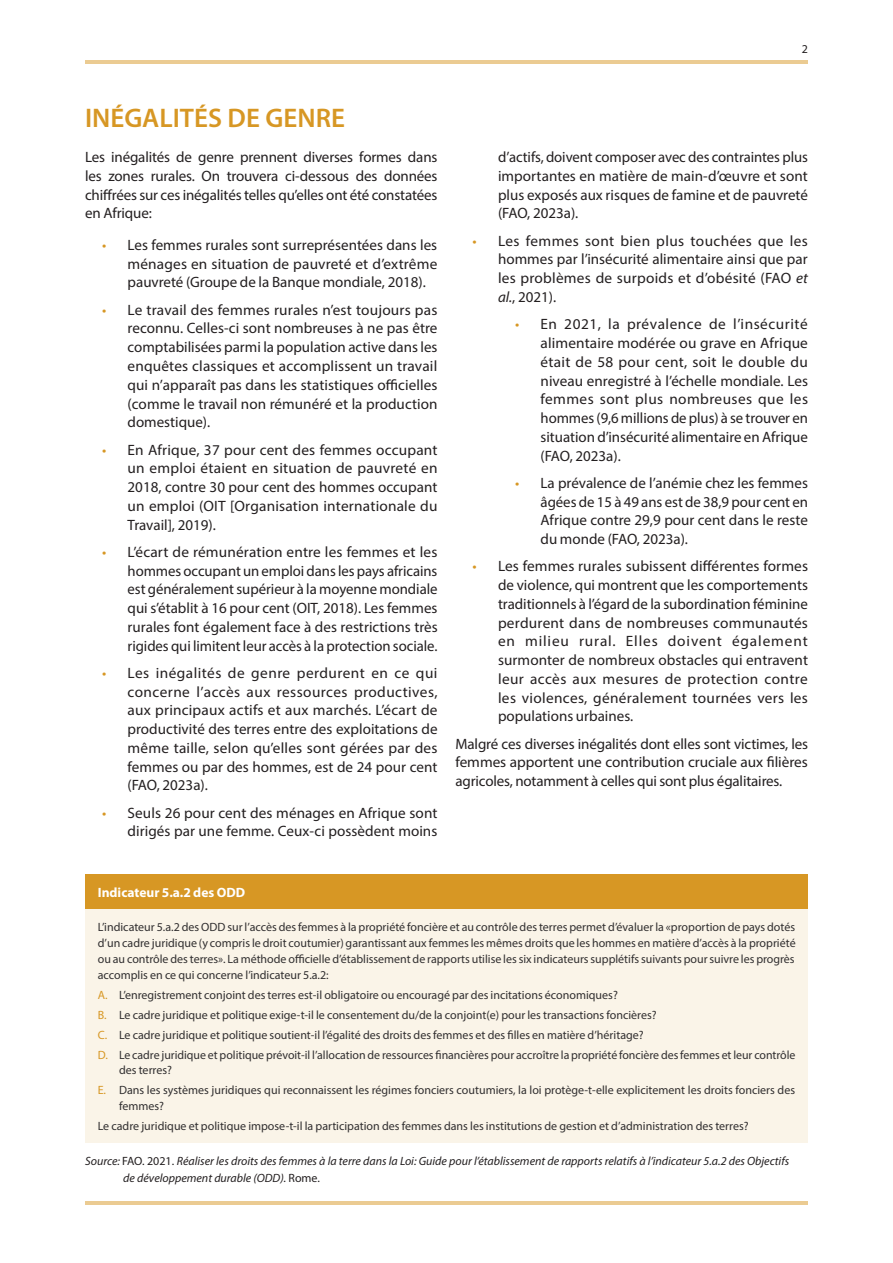
<style>
.page{position:relative;width:893px;height:1263px;background:#fff}
.page>*{position:absolute;margin:0;border:0;box-sizing:border-box;transform-origin:0 0}
.Heading_1{font:600 27px "Myriad Pro";color:#d79724}
.Heading_1-2{font:15px/18.8px "Myriad Pro";color:#231f20;text-align:justify}
.Body_Text{font:15px/18.8px "Myriad Pro";letter-spacing:-.01em;color:#231f20;text-align:justify}
.Table_box_text{font:700 13.5px "Myriad Pro";color:#fff}
.Table_box_text-2{font:12px/15.8px "Myriad Pro";color:#312f30}
.Source{font:italic 12px/17.2px "Myriad Pro";color:#231f20}
.t1{font:12px "Myriad Pro";color:#231f20}
.s1{color:#d79724}
.s2{font-style:italic}
.s3{font-style:normal}
</style>
<div class="page">
<hr style="left:85px;top:1201px;width:723px;height:3px;background:#ebcb92">
<hr style="left:85px;top:61px;width:723px;height:3px;background:#ebcb92">
<div style="left:85px;top:874px;width:723px;height:35px;background:#d79724"></div>
<div style="left:85px;top:909px;width:723px;height:234px;background:#faf4e8"></div>
<p class="t1" style="left:802px;top:41px;width:8px">2</p>
<p class="Heading_1" style="left:85px;top:100px;width:261px">INÉGALITÉS DE GENRE</p>
<p class="Heading_1-2" style="left:85px;top:148px;width:354px">Les inégalités de genre prennent diverses formes dans les zones rurales. On trouvera ci-dessous des données chiffrées sur ces inégalités telles qu’elles ont été constatées en Afrique:</p>
<p class="Heading_1-2" style="left:128px;top:235px;width:311px;text-indent:-26px"><span class="s1">•</span> Les femmes rurales sont surreprésentées dans les ménages en situation de pauvreté et d’extrême pauvreté (Groupe de la Banque mondiale, 2018).</p>
<p class="Heading_1-2" style="left:128px;top:300px;width:311px;text-indent:-26px"><span class="s1">•</span> Le travail des femmes rurales n’est toujours pas reconnu. Celles-ci sont nombreuses à ne pas être comptabilisées parmi la population active dans les enquêtes classiques et accomplissent un travail qui n’apparaît pas dans les statistiques officielles (comme le travail non rémunéré et la production domestique).</p>
<p class="Heading_1-2" style="left:128px;top:440px;width:312px;text-indent:-26px"><span class="s1">•</span> En Afrique, 37 pour cent des femmes occupant un emploi étaient en situation de pauvreté en 2018, contre 30 pour cent des hommes occupant un emploi (OIT [Organisation internationale du Travail], 2019).</p>
<p class="Heading_1-2" style="left:128px;top:542px;width:312px;text-indent:-26px"><span class="s1">•</span> L’écart de rémunération entre les femmes et les hommes occupant un emploi dans les pays africains est généralement supérieur à la moyenne mondiale qui s’établit à 16 pour cent (OIT, 2018). Les femmes rurales font également face à des restrictions très rigides qui limitent leur accès à la protection sociale.</p>
<p class="Heading_1-2" style="left:128px;top:663px;width:312px;text-indent:-26px"><span class="s1">•</span> Les inégalités de genre perdurent en ce qui concerne l’accès aux ressources productives, aux principaux actifs et aux marchés. L’écart de productivité des terres entre des exploitations de même taille, selon qu’elles sont gérées par des femmes ou par des hommes, est de 24 pour cent (FAO, 2023a).</p>
<p class="Heading_1-2" style="left:102px;top:803px;width:337px;text-align:right"><span class="s1">•</span> Seuls 26 pour cent des ménages en Afrique sont dirigés par une femme. Ceux-ci possèdent moins</p>
<p class="Heading_1-2" style="left:498px;top:148px;width:311px">d’actifs, doivent composer avec des contraintes plus importantes en matière de main-d’œuvre et sont plus exposés aux risques de famine et de pauvreté (FAO, 2023a).</p>
<p class="Heading_1-2" style="left:498px;top:231px;width:311px;text-indent:-26px"><span class="s1">•</span> Les femmes sont bien plus touchées que les hommes par l’insécurité alimentaire ainsi que par les problèmes de surpoids et d’obésité (FAO <span class="s2">et al.</span>, 2021).</p>
<p class="Heading_1-2" style="left:540px;top:315px;width:269px;text-indent:-26px"><span class="s1">•</span> En 2021, la prévalence de l’insécurité alimentaire modérée ou grave en Afrique était de 58 pour cent, soit le double du niveau enregistré à l’échelle mondiale. Les femmes sont plus nombreuses que les hommes (9,6 millions de plus) à se trouver en situation d’insécurité alimentaire en Afrique (FAO, 2023a).</p>
<p class="Heading_1-2" style="left:540px;top:473px;width:269px;text-indent:-26px"><span class="s1">•</span> La prévalence de l’anémie chez les femmes âgées de 15 à 49 ans est de 38,9 pour cent en Afrique contre 29,9 pour cent dans le reste du monde (FAO, 2023a).</p>
<p class="Heading_1-2" style="left:498px;top:557px;width:312px;text-indent:-26px"><span class="s1">•</span> Les femmes rurales subissent différentes formes de violence, qui montrent que les comportements traditionnels à l’égard de la subordination féminine perdurent dans de nombreuses communautés en milieu rural. Elles doivent également surmonter de nombreux obstacles qui entravent leur accès aux mesures de protection contre les violences, généralement tournées vers les populations urbaines.</p>
<p class="Body_Text" style="left:455px;top:734px;width:354px">Malgré ces diverses inégalités dont elles sont victimes, les femmes apportent une contribution cruciale aux filières agricoles, notamment à celles qui sont plus égalitaires.</p>
<p class="Table_box_text" style="left:98px;top:883px;width:149px">Indicateur 5.a.2 des ODD</p>
<p class="Table_box_text-2" style="left:98px;top:919px;width:699px;text-align:justify">L’indicateur 5.a.2 des ODD sur l’accès des femmes à la propriété foncière et au contrôle des terres permet d’évaluer la «proportion de pays dotés d’un cadre juridique (y compris le droit coutumier) garantissant aux femmes les mêmes droits que les hommes en matière d’accès à la propriété ou au contrôle des terres». La méthode officielle d’établissement de rapports utilise les six indicateurs supplétifs suivants pour suivre les progrès accomplis en ce qui concerne l’indicateur 5.a.2:</p>
<p class="Table_box_text-2" style="left:98px;top:986px;width:522px"><span class="s1">A.</span> L’enregistrement conjoint des terres est-il obligatoire ou encouragé par des incitations économiques?</p>
<p class="Table_box_text-2" style="left:98px;top:1006px;width:560px"><span class="s1">B.</span> Le cadre juridique et politique exige-t-il le consentement du/de la conjoint(e) pour les transactions foncières?</p>
<p class="Table_box_text-2" style="left:98px;top:1026px;width:547px"><span class="s1">C.</span> Le cadre juridique et politique soutient-il l’égalité des droits des femmes et des filles en matière d’héritage?</p>
<p class="Table_box_text-2" style="left:119px;top:1046px;width:678px;text-indent:-21px"><span class="s1">D.</span> Le cadre juridique et politique prévoit-il l’allocation de ressources financières pour accroître la propriété foncière des femmes et leur contrôle des terres?</p>
<p class="Table_box_text-2" style="left:119px;top:1082px;width:677px;text-indent:-21px"><span class="s1">E.</span> Dans les systèmes juridiques qui reconnaissent les régimes fonciers coutumiers, la loi protège-t-elle explicitement les droits fonciers des femmes?</p>
<p class="Table_box_text-2" style="left:98px;top:1118px;width:652px">Le cadre juridique et politique impose-t-il la participation des femmes dans les institutions de gestion et d’administration des terres?</p>
<p class="Source" style="left:123px;top:1152px;width:667px;text-indent:-38px">Source: <span class="s3">FAO. 2021.</span> Réaliser les droits des femmes à la terre dans la Loi: Guide pour l’établissement de rapports relatifs à l’indicateur 5.a.2 des Objectifs de développement durable (ODD). <span class="s3">Rome.</span></p>
</div>
